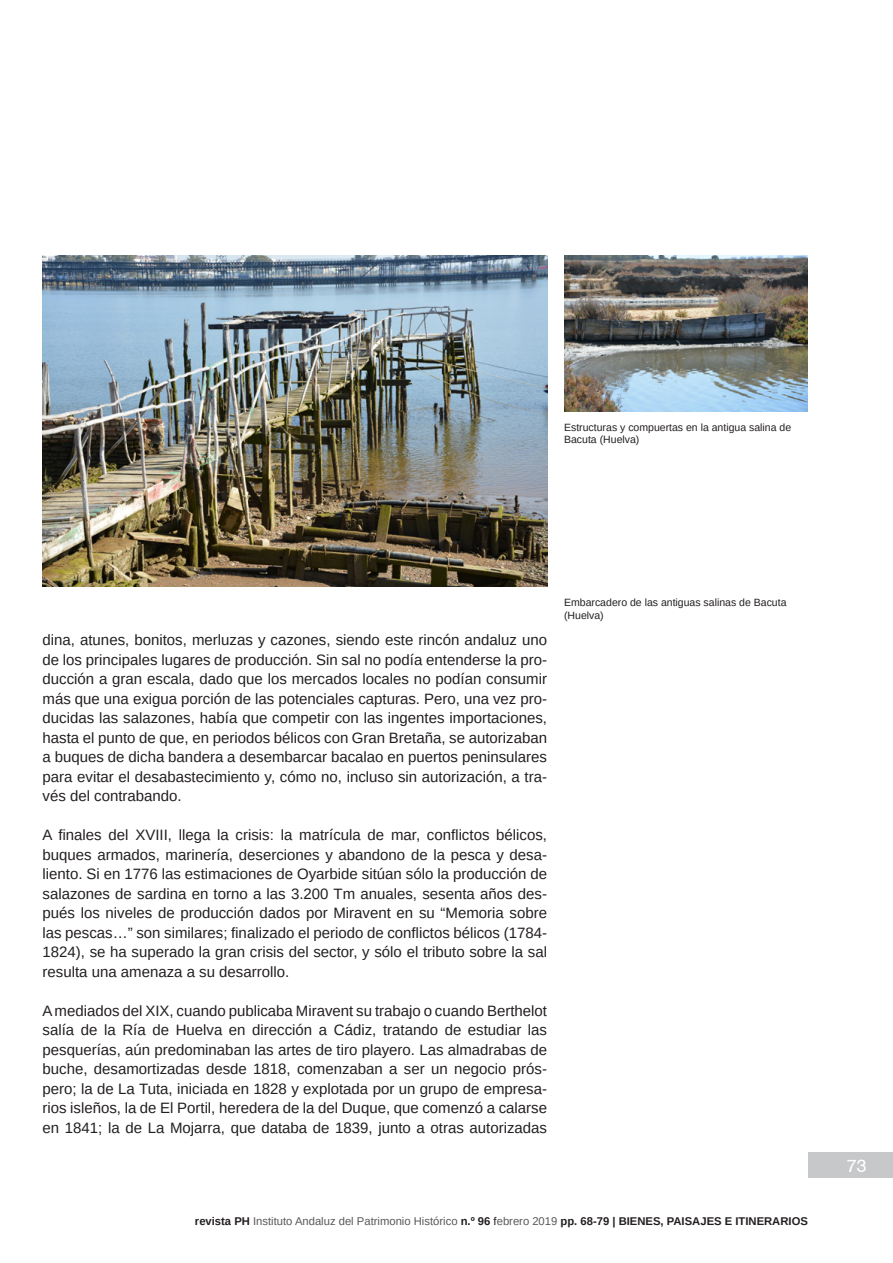
<style>
.page{position:relative;width:893px;height:1263px;background:#fff}
.page>*{position:absolute;margin:0;border:0;box-sizing:border-box;transform-origin:0 0}
.t1{font:18px "Swiss 721 BT";color:#fff}
.t2{font:15px/19.5px "Arimo";color:#231f20;text-align:justify}
.t3{font:700 11.25px "Arimo";color:#231f20}
.Pie_de_Foto{font:10.5px/12.6px "Arimo";color:#231f20}
.s1{font-weight:400;color:#57585a}
.s2{font-weight:400}
</style>
<div class="page">
<div style="left:808px;top:1152px;width:85px;height:26px;background:#c7c8ca"></div>
<img style="left:43px;top:255px;width:504px;height:332px">
<img style="left:564px;top:255px;width:244px;height:156px">
<p class="Pie_de_Foto" style="left:564px;top:421px;width:229px">Estructuras y compuertas en la antigua salina de<br>Bacuta (Huelva)</p>
<p class="t2" style="left:43px;top:630px;width:506px">dina, atunes, bonitos, merluzas y cazones, siendo este rincón andaluz uno de los principales lugares de producción. Sin sal no podía entenderse la pro&shy;ducción a gran escala, dado que los mercados locales no podían consumir más que una exigua porción de las potenciales capturas. Pero, una vez pro&shy;ducidas las salazones, había que competir con las ingentes importaciones, hasta el punto de que, en periodos bélicos con Gran Bretaña, se autorizaban a buques de dicha bandera a desembarcar bacalao en puertos peninsulares para evitar el desabastecimiento y, cómo no, incluso sin autorización, a tra&shy;vés del contrabando.</p>
<p class="t2" style="left:43px;top:825px;width:506px">A finales del XVIII, llega la crisis: la matrícula de mar, conflictos bélicos, buques armados, marinería, deserciones y abandono de la pesca y desa&shy;liento. Si en 1776 las estimaciones de Oyarbide sitúan sólo la producción de salazones de sardina en torno a las 3.200 Tm anuales, sesenta años des&shy;pués los niveles de producción dados por Miravent en su “Memoria sobre las pescas…” son similares; finalizado el periodo de conflictos bélicos (1784- 1824), se ha superado la gran crisis del sector, y sólo el tributo sobre la sal resulta una amenaza a su desarrollo.</p>
<p class="t2" style="left:43px;top:1001px;width:506px">A mediados del XIX, cuando publicaba Miravent su trabajo o cuando Berthelot salía de la Ría de Huelva en dirección a Cádiz, tratando de estudiar las pesquerías, aún predominaban las artes de tiro playero. Las almadrabas de buche, desamortizadas desde 1818, comenzaban a ser un negocio prós&shy;pero; la de La Tuta, iniciada en 1828 y explotada por un grupo de empresa&shy;rios isleños, la de El Portil, heredera de la del Duque, que comenzó a calarse en 1841; la de La Mojarra, que databa de 1839, junto a otras autorizadas</p>
<p class="Pie_de_Foto" style="left:564px;top:596px;width:224px">Embarcadero de las antiguas salinas de Bacuta (Huelva)</p>
<p class="t3" style="left:195px;top:1213px;width:614px">revista PH <span class="s1">Instituto Andaluz del Patrimonio Histórico</span> n.º 96 <span class="s2">f</span><span class="s1">ebrero 2019</span> pp. 68-79 | BIENES, PAISAJES E ITINERARIOS</p>
<p class="t1" style="left:847px;top:1154px;width:21px">73</p>
</div>
